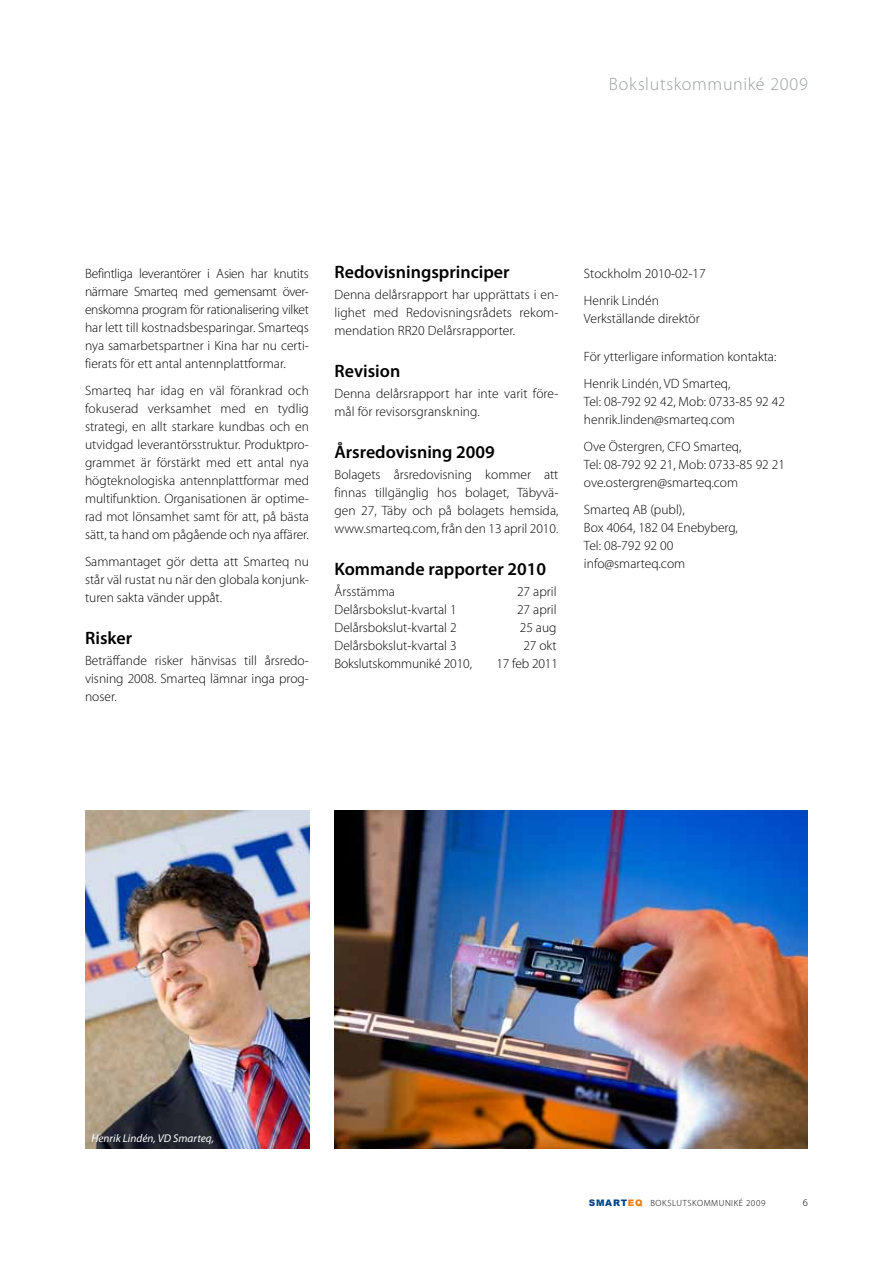
<style>
.page{position:relative;width:893px;height:1263px;background:#fff}
.page>*{position:absolute;margin:0;border:0;box-sizing:border-box;transform-origin:0 0}
.t1{font:600 18px "Myriad Pro";color:#000}
.t2{font:300 18px "Myriad Pro";letter-spacing:.035em;color:#9c9e9f}
.t3{font:300 13.5px/18px "Myriad Pro";color:#000;text-align:justify}
.t4{font:italic 11.25px "Myriad Pro";color:#fff}
.t5{font:300 10.5px "Myriad Pro";color:#000}
.t6{font:300 9px "Myriad Pro";letter-spacing:.07em;color:#000}
.s1{font-family:"Arial";font-weight:900;color:#004489}
.s2{font-family:"Arial";font-weight:900;color:#ee7d11}
</style>
<div class="page">
<img style="left:334px;top:811px;width:474px;height:337px">
<img style="left:85px;top:811px;width:224px;height:337px">
<h1 class="t2" style="left:609px;top:73px;width:201px">Bokslutskommuniké 2009</h1>
<p class="t3" style="left:85px;top:264px;width:225px">Befintliga leverantörer i Asien har knutits närmare Smarteq med gemensamt över&shy;enskomna program för rationalisering vilket har lett till kostnadsbesparingar. Smarteqs nya samarbetspartner i Kina har nu certi&shy;fierats för ett antal antennplattformar.</p>
<p class="t3" style="left:85px;top:381px;width:225px">Smarteq har idag en väl förankrad och fokuserad verksamhet med en tydlig strategi, en allt starkare kundbas och en utvidgad leverantörsstruktur. Produktpro&shy;grammet är förstärkt med ett antal nya högteknologiska antennplattformar med multifunktion. Organisationen är optime&shy;rad mot lönsamhet samt för att, på bästa sätt, ta hand om pågående och nya affärer.</p>
<p class="t3" style="left:85px;top:552px;width:225px">Sammantaget gör detta att Smarteq nu står väl rustat nu när den globala konjunk&shy;turen sakta vänder uppåt.</p>
<h1 class="t1" style="left:85px;top:627px;width:49px">Risker</h1>
<p class="t3" style="left:85px;top:651px;width:225px">Beträffande risker hänvisas till årsredo&shy;visning 2008. Smarteq lämnar inga prog&shy;noser.</p>
<h1 class="t1" style="left:334px;top:261px;width:177px">Redovisningsprinciper</h1>
<p class="t3" style="left:334px;top:286px;width:225px">Denna delårsrapport har upprättats i en&shy;lighet med Redovisningsrådets rekom&shy;mendation RR20 Delårsrapporter.</p>
<h1 class="t1" style="left:334px;top:360px;width:67px">Revision</h1>
<p class="t3" style="left:334px;top:385px;width:225px">Denna delårsrapport har inte varit före&shy;mål för revisorsgranskning.</p>
<h1 class="t1" style="left:334px;top:441px;width:162px">Årsredovisning 2009</h1>
<p class="t3" style="left:334px;top:466px;width:225px">Bolagets årsredovisning kommer att finnas tillgänglig hos bolaget, Täbyvä&shy;gen 27, Täby och på bolagets hemsida, www.smarteq.com, från den 13 april 2010.</p>
<h1 class="t1" style="left:334px;top:558px;width:213px">Kommande rapporter 2010</h1>
<p class="t3" style="left:334px;top:583px;width:62px">Årsstämma</p>
<p class="t3" style="left:517px;top:583px;width:41px">27 april</p>
<p class="t3" style="left:334px;top:601px;width:124px">Delårsbokslut-kvartal 1</p>
<p class="t3" style="left:517px;top:601px;width:41px">27 april</p>
<p class="t3" style="left:334px;top:619px;width:124px">Delårsbokslut-kvartal 2</p>
<p class="t3" style="left:520px;top:619px;width:38px">25 aug</p>
<p class="t3" style="left:334px;top:637px;width:124px">Delårsbokslut-kvartal 3</p>
<p class="t3" style="left:523px;top:637px;width:35px">27 okt</p>
<p class="t3" style="left:334px;top:655px;width:139px">Bokslutskommuniké 2010,</p>
<p class="t3" style="left:496px;top:655px;width:63px">17 feb 2011</p>
<p class="t3" style="left:584px;top:260px;width:123px;line-height:27px">Stockholm 2010-02-17<br>Henrik Lindén</p>
<p class="t3" style="left:584px;top:309px;width:117px">Verkställande direktör</p>
<p class="t3" style="left:584px;top:343px;width:194px;line-height:27px">För ytterligare information kontakta:<br>Henrik Lindén, VD Smarteq,</p>
<p class="t3" style="left:584px;top:393px;width:203px">Tel: 08-792 92 42, Mob: 0733-85 92 42 henrik.linden@smarteq.com</p>
<p class="t3" style="left:584px;top:438px;width:203px;text-align:left">Ove Östergren, CFO Smarteq,<br>Tel: 08-792 92 21, Mob: 0733-85 92 21 ove.ostergren@smarteq.com</p>
<p class="t3" style="left:584px;top:501px;width:155px;text-align:left">Smarteq AB (publ),<br>Box 4064, 182 04 Enebyberg,<br>Tel: 08-792 92 00 info@smarteq.com</p>
<p class="t4" style="left:91px;top:1132px;width:124px">Henrik Lindén, VD Smarteq,</p>
<p class="t6" style="left:589px;top:1197px;width:73px"><span class="s1">SMART</span><span class="s2">EQ</span> Bokslutsko</p>
<p class="t6" style="left:704px;top:1197px;width:63px">mmu niké 2009</p>
<p class="t5" style="left:803px;top:1196px;width:7px">6</p>
</div>
